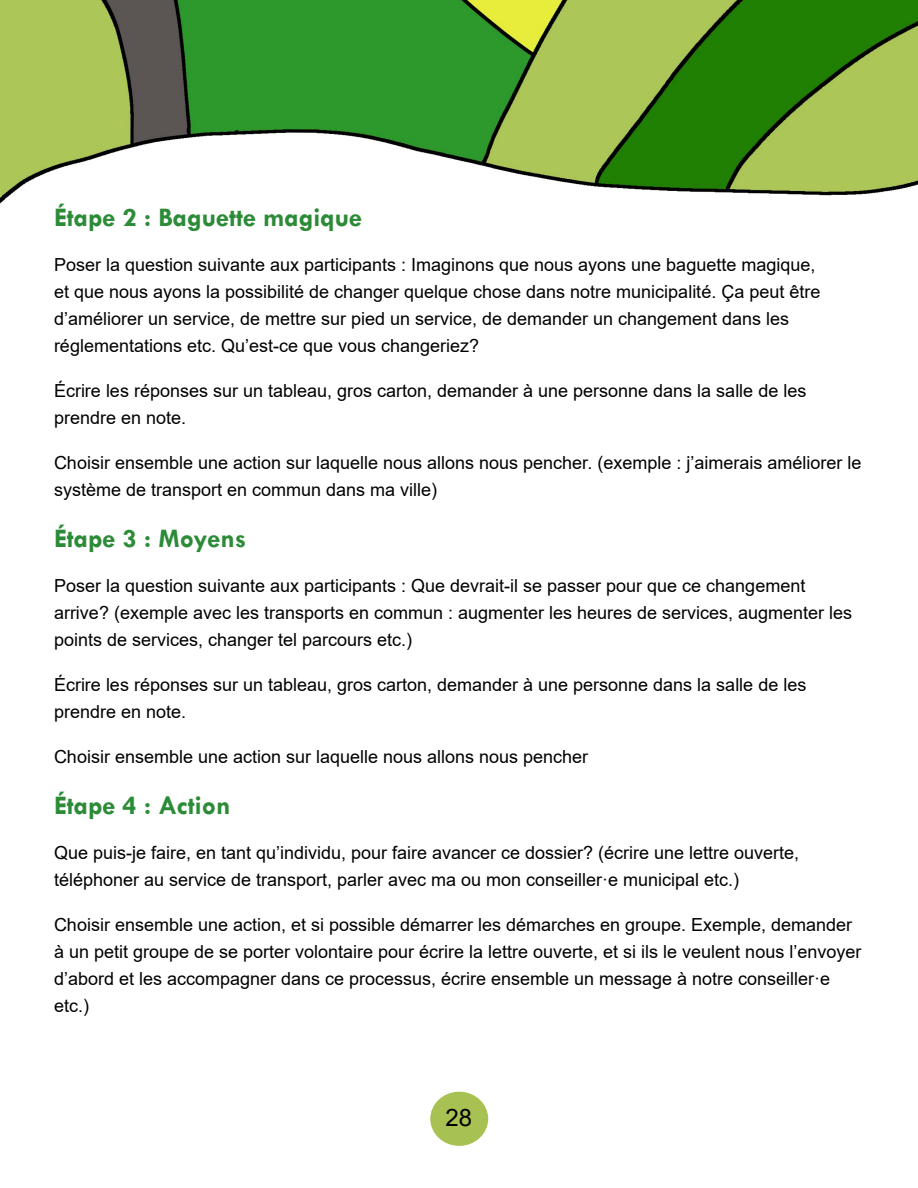
<style>
.page{position:relative;width:918px;height:1188px;background:#fff}
.page>*{position:absolute;margin:0;border:0;box-sizing:border-box;transform-origin:0 0}
.t1{font:700 27px "Tw Cen";color:#2c8b37}
.t2{font:24px "Arial";color:#000}
.t3{font:18px/27px "Arial";color:#000}
</style>
<div class="page">
<img style="left:0;top:0;width:918px;height:204px">
<div style="left:430px;top:1092px;width:58px;height:54px;background:#a7c153;border-radius:50%"></div>
<h1 class="t1" style="left:54px;top:201px;width:310px">Étape 2 : Baguette magique</h1>
<p class="t3" style="left:54px;top:251px;width:768px">Poser la question suivante aux participants : Imaginons que nous ayons une baguette magique, et que nous ayons la possibilité de changer quelque chose dans notre municipalité. Ça peut être d’améliorer un service, de mettre sur pied un service, de demander un changement dans les réglementations etc. Qu’est-ce que vous changeriez?</p>
<p class="t3" style="left:54px;top:377px;width:754px">Écrire les réponses sur un tableau, gros carton, demander à une personne dans la salle de les prendre en note.</p>
<p class="t3" style="left:54px;top:449px;width:809px">Choisir ensemble une action sur laquelle nous allons nous pencher. (exemple : j’aimerais améliorer le système de transport en commun dans ma ville)</p>
<h1 class="t1" style="left:54px;top:522px;width:194px">Étape 3 : Moyens</h1>
<p class="t3" style="left:54px;top:572px;width:800px">Poser la question suivante aux participants : Que devrait-il se passer pour que ce changement arrive? (exemple avec les transports en commun : augmenter les heures de services, augmenter les points de services, changer tel parcours etc.)</p>
<p class="t3" style="left:54px;top:671px;width:754px">Écrire les réponses sur un tableau, gros carton, demander à une personne dans la salle de les prendre en note.</p>
<p class="t3" style="left:54px;top:743px;width:536px">Choisir ensemble une action sur laquelle nous allons nous pencher</p>
<h1 class="t1" style="left:54px;top:789px;width:178px">Étape 4 : Action</h1>
<p class="t3" style="left:54px;top:839px;width:747px">Que puis-je faire, en tant qu’individu, pour faire avancer ce dossier? (écrire une lettre ouverte, téléphoner au service de transport, parler avec ma ou mon conseiller·e municipal etc.)</p>
<p class="t3" style="left:54px;top:911px;width:809px">Choisir ensemble une action, et si possible démarrer les démarches en groupe. Exemple, demander à un petit groupe de se porter volontaire pour écrire la lettre ouverte, et si ils le veulent nous l’envoyer d’abord et les accompagner dans ce processus, écrire ensemble un message à notre conseiller·e etc.)</p>
<h2 class="t2" style="left:446px;top:1101px;width:28px">28</h2>
</div>
